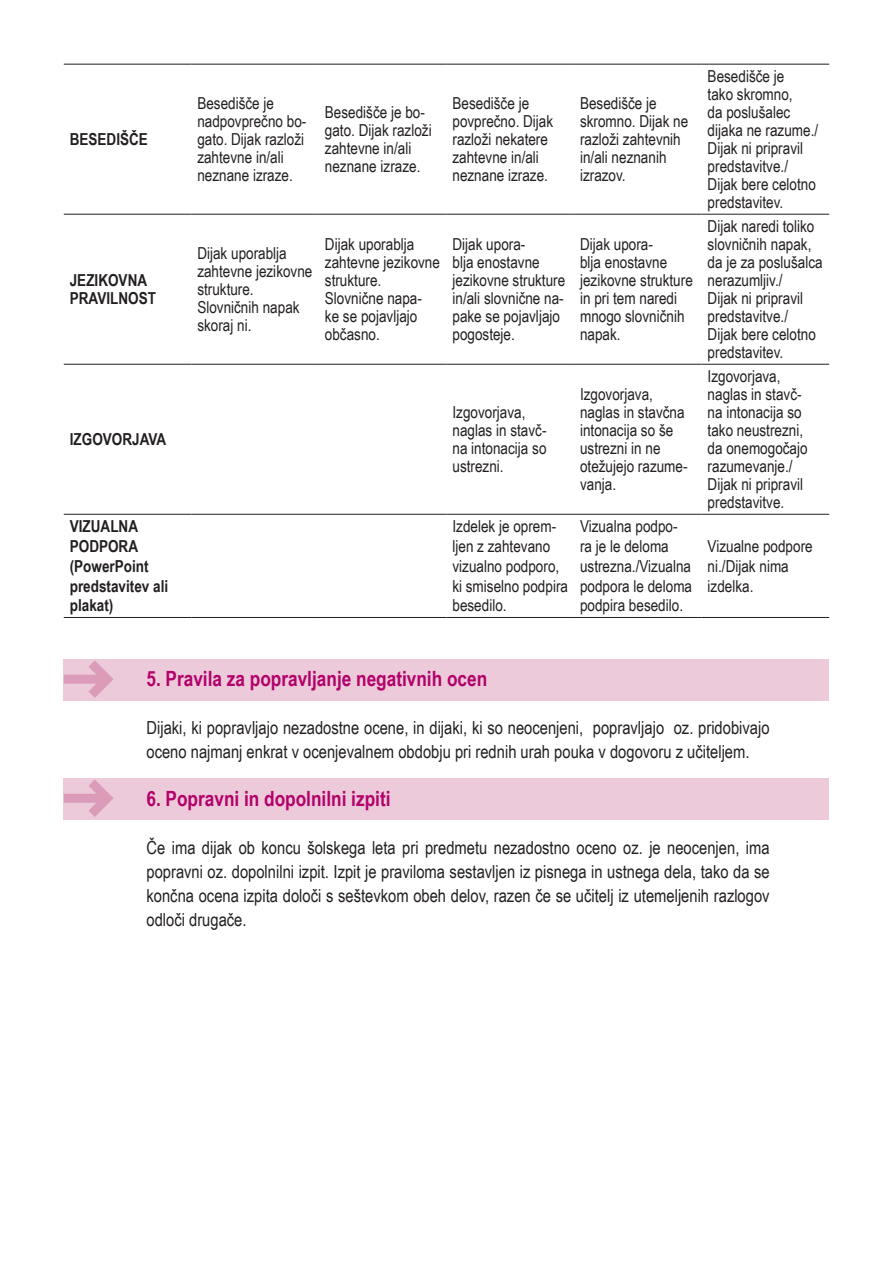
<style>
.page{position:relative;width:893px;height:1263px;background:#fff}
.page>*{position:absolute;margin:0;border:0;box-sizing:border-box;transform-origin:0 0}
.t1{font:700 21px "Arial Narrow";color:#b2016b}
.t2{font:18px/24px "Arial Narrow";color:#231f20}
.t3{font:16.5px/18px "Arial Narrow";color:#231f20}
.t4{font:700 16.5px/19.8px "Arial Narrow";color:#231f20}
</style>
<div class="page">
<hr style="left:64px;top:64px;width:127px;height:1px;background:#231f20">
<hr style="left:191px;top:64px;width:128px;height:1px;background:#231f20">
<hr style="left:319px;top:64px;width:127px;height:1px;background:#231f20">
<hr style="left:446px;top:64px;width:128px;height:1px;background:#231f20">
<hr style="left:574px;top:64px;width:128px;height:1px;background:#231f20">
<hr style="left:702px;top:64px;width:127px;height:1px;background:#231f20">
<hr style="left:64px;top:214px;width:127px;height:1px;background:#231f20">
<hr style="left:191px;top:214px;width:128px;height:1px;background:#231f20">
<hr style="left:319px;top:214px;width:127px;height:1px;background:#231f20">
<hr style="left:446px;top:214px;width:128px;height:1px;background:#231f20">
<hr style="left:574px;top:214px;width:128px;height:1px;background:#231f20">
<hr style="left:702px;top:214px;width:127px;height:1px;background:#231f20">
<hr style="left:64px;top:364px;width:127px;height:1px;background:#231f20">
<hr style="left:191px;top:364px;width:128px;height:1px;background:#231f20">
<hr style="left:319px;top:364px;width:127px;height:1px;background:#231f20">
<hr style="left:446px;top:364px;width:128px;height:1px;background:#231f20">
<hr style="left:574px;top:364px;width:128px;height:1px;background:#231f20">
<hr style="left:702px;top:364px;width:127px;height:1px;background:#231f20">
<hr style="left:64px;top:514px;width:127px;height:1px;background:#231f20">
<hr style="left:191px;top:514px;width:128px;height:1px;background:#231f20">
<hr style="left:319px;top:514px;width:127px;height:1px;background:#231f20">
<hr style="left:446px;top:514px;width:128px;height:1px;background:#231f20">
<hr style="left:574px;top:514px;width:128px;height:1px;background:#231f20">
<hr style="left:702px;top:514px;width:127px;height:1px;background:#231f20">
<hr style="left:64px;top:617px;width:127px;height:1px;background:#231f20">
<hr style="left:191px;top:617px;width:128px;height:1px;background:#231f20">
<hr style="left:319px;top:617px;width:127px;height:1px;background:#231f20">
<hr style="left:446px;top:617px;width:128px;height:1px;background:#231f20">
<hr style="left:574px;top:617px;width:128px;height:1px;background:#231f20">
<hr style="left:702px;top:617px;width:127px;height:1px;background:#231f20">
<div style="left:64px;top:659px;width:765px;height:41px;background:#eccad9"></div>
<svg style="left:64px;top:660px;width:50px;height:38px"></svg>
<div style="left:64px;top:778px;width:765px;height:41px;background:#eccad9"></div>
<svg style="left:64px;top:780px;width:50px;height:37px"></svg>
<p class="t4" style="left:70px;top:129px;width:80px">BESEDIŠČE</p>
<p class="t4" style="left:70px;top:271px;width:88px;line-height:18px">JEZIKOVNA<br>PRAVILNOST</p>
<p class="t4" style="left:70px;top:429px;width:98px">IZGOVORJAVA</p>
<p class="t3" style="left:197px;top:94px;width:111px">Besedišče je nadpovprečno bo&shy;gato. Dijak razloži zahtevne in/ali neznane izraze.</p>
<p class="t3" style="left:325px;top:103px;width:108px">Besedišče je bo&shy;gato. Dijak razloži zahtevne in/ali neznane izraze.</p>
<p class="t3" style="left:452px;top:94px;width:102px">Besedišče je povprečno. Dijak razloži nekatere zahtevne in/ali neznane izraze.</p>
<p class="t3" style="left:580px;top:94px;width:110px">Besedišče je skromno. Dijak ne razloži zahtevnih in/ali neznanih izrazov.</p>
<p class="t3" style="left:197px;top:244px;width:117px">Dijak uporablja zahtevne jezikovne strukture.<br>Slovničnih napak skoraj ni.</p>
<p class="t3" style="left:325px;top:235px;width:117px">Dijak uporablja zahtevne jezikovne strukture.<br>Slovnične napa&shy;ke se pojavljajo občasno.</p>
<p class="t3" style="left:452px;top:235px;width:114px">Dijak upora-<br>blja enostavne jezikovne strukture in/ali slovnične na&shy;pake se pojavljajo pogosteje.</p>
<p class="t3" style="left:580px;top:235px;width:114px">Dijak upora-<br>blja enostavne jezikovne strukture in pri tem naredi mnogo slovničnih napak.</p>
<p class="t3" style="left:452px;top:403px;width:96px">Izgovorjava, naglas in stavč&shy;na intonacija so ustrezni.</p>
<p class="t3" style="left:580px;top:385px;width:109px">Izgovorjava, naglas in stavčna intonacija so še ustrezni in ne otežujejo razume&shy;vanja.</p>
<p class="t4" style="left:70px;top:516px;width:100px">VIZUALNA<br>PODPORA (PowerPoint predstavitev ali plakat)</p>
<p class="t3" style="left:452px;top:516px;width:117px;line-height:19.8px">Izdelek je oprem&shy;ljen z zahtevano vizualno podporo, ki smiselno podpira besedilo.</p>
<p class="t3" style="left:580px;top:516px;width:114px;line-height:19.8px">Vizualna podpo&shy;ra je le deloma ustrezna./Vizualna podpora le deloma podpira besedilo.</p>
<p class="t3" style="left:708px;top:67px;width:112px">Besedišče je<br>tako skromno,<br>da poslušalec dijaka ne razume./<br>Dijak ni pripravil predstavitve./<br>Dijak bere celotno predstavitev.</p>
<p class="t3" style="left:708px;top:217px;width:117px">Dijak naredi toliko slovničnih napak, da je za poslušalca nerazumljiv./<br>Dijak ni pripravil predstavitve./<br>Dijak bere celotno predstavitev.</p>
<p class="t3" style="left:708px;top:367px;width:102px">Izgovorjava, naglas in stavč&shy;na intonacija so tako neustrezni, da onemogočajo razumevanje./<br>Dijak ni pripravil predstavitve.</p>
<p class="t3" style="left:708px;top:536px;width:107px;line-height:19.8px">Vizualne podpore ni./Dijak nima izdelka.</p>
<p class="t1" style="left:146px;top:663px;width:342px">5. Pravila za popravljanje negativnih ocen</p>
<p class="t2" style="left:146px;top:715px;width:625px">Dijaki, ki popravljajo nezadostne ocene, in dijaki, ki so neocenjeni, popravljajo oz. pridobivajo oceno najmanj enkrat v ocenjevalnem obdobju pri rednih urah pouka v dogovoru z učiteljem.</p>
<p class="t1" style="left:146px;top:783px;width:246px">6. Popravni in dopolnilni izpiti</p>
<p class="t2" style="left:146px;top:835px;width:625px;text-align:justify">Če ima dijak ob koncu šolskega leta pri predmetu nezadostno oceno oz. je neocenjen, ima popravni oz. dopolnilni izpit. Izpit je praviloma sestavljen iz pisnega in ustnega dela, tako da se končna ocena izpita določi s seštevkom obeh delov, razen če se učitelj iz utemeljenih razlogov odloči drugače.</p>
</div>
